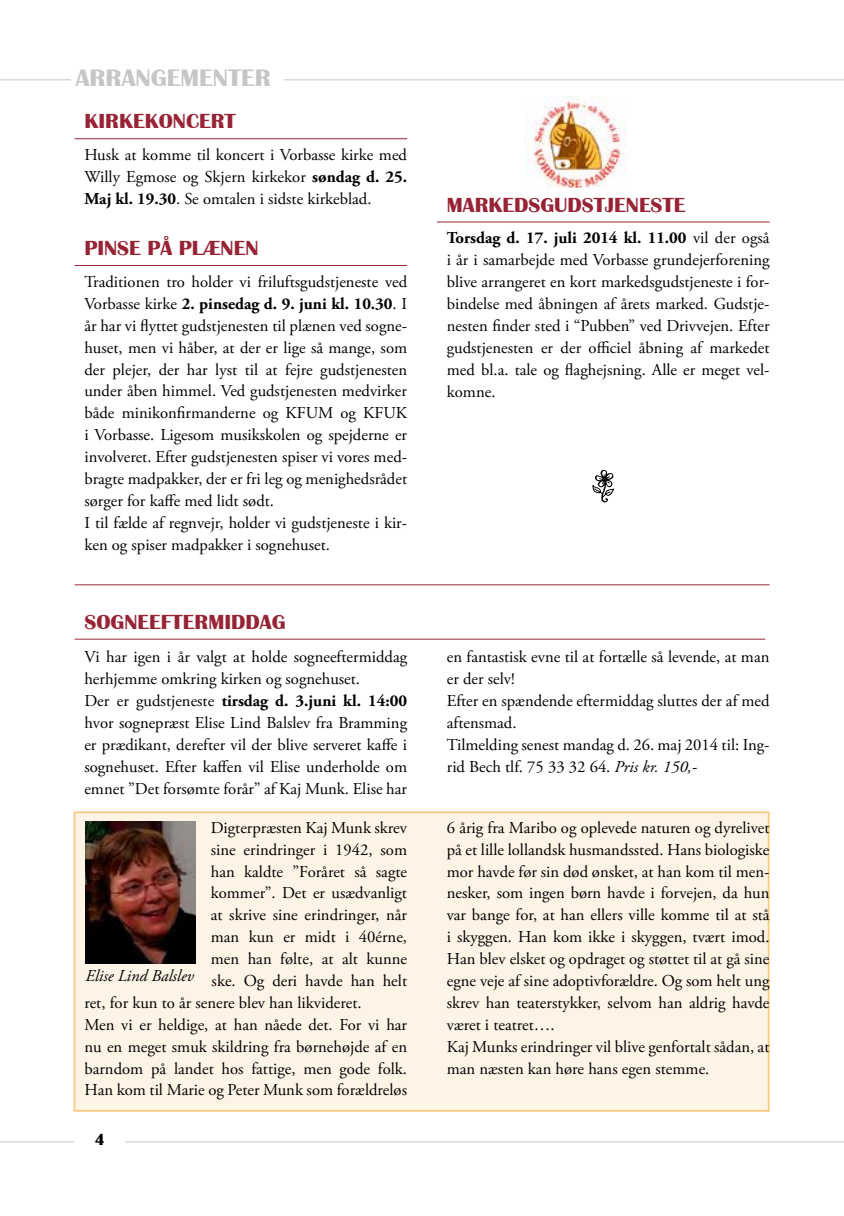
<style>
.page{position:relative;width:844px;height:1216px;background:#fff}
.page>*{position:absolute;margin:0;border:0;box-sizing:border-box;transform-origin:0 0}
.t1{font:73.5px "Liam";color:#000}
.t2{font:700 24.5px "Britannic";color:#c5c6c6;scale:1.04 1}
.t3{font:700 21px "Britannic";color:#972335;scale:1.04 1}
.t4{font:16.62px/21.9px "Adobe Garamond Pro";color:#000}
.t5{font:italic 16.62px "Adobe Garamond Pro";color:#000}
.t6{font:700 16.62px "Britannic";color:#000}
.s1{font-weight:700}
.s2{font-style:italic}
</style>
<div class="page">
<hr style="left:0;top:79px;width:843px;height:1px;background:#c5c6c6">
<hr style="left:0;top:1141px;width:843px;height:1px;background:#c5c6c6">
<div style="left:74px;top:1134px;width:51px;height:47px;background:#fff"></div>
<div style="left:74px;top:811px;width:695px;height:300px;background:#fef4e6;border:2px solid #fbc882"></div>
<div style="left:71px;top:69px;width:213px;height:25px;background:#fff"></div>
<img style="left:85px;top:821px;width:111px;height:142px">
<hr style="left:74px;top:138px;width:333px;height:1px;background:#972335">
<hr style="left:74px;top:638px;width:691px;height:1px;background:#972335">
<hr style="left:74px;top:265px;width:333px;height:1px;background:#972335">
<hr style="left:437px;top:221px;width:332px;height:1px;background:#972335">
<img style="left:524px;top:97px;width:102px;height:90px">
<hr style="left:74px;top:584px;width:695px;height:1px;background:#972335">
<h2 class="t2" style="left:76px;top:64px;width:189px">ARRANGEMENTER</h2>
<p class="t3" style="left:84px;top:109px;width:123px">KIRKEKONCERT</p>
<p class="t4" style="left:84px;top:144px;width:324px;text-align:justify">Husk at komme til koncert i Vorbasse kirke med Willy Egmose og Skjern kirkekor <span class="s1">søndag d. 25.<br>Maj kl. 19.30</span>. Se omtalen i sidste kirkeblad.</p>
<p class="t3" style="left:84px;top:236px;width:117px">PINSE PÅ PLÆNEN</p>
<p class="t4" style="left:84px;top:271px;width:324px">Traditionen tro holder vi friluftsgudstjeneste ved Vorbasse kirke <span class="s1">2. pinsedag d. 9. juni kl. 10.30</span>. I år har vi flyttet gudstjenesten til plænen ved sogne&shy;huset, men vi håber, at der er lige så mange, som der plejer, der har lyst til at fejre gudstjenesten under åben himmel. Ved gudstjenesten medvirker både minikonfirmanderne og KFUM og KFUK i Vorbasse. Ligesom musikskolen og spejderne er involveret. Efter gudstjenesten spiser vi vores med&shy;bragte madpakker, der er fri leg og menighedsrådet sørger for kaffe med lidt sødt.<br>I til fælde af regnvejr, holder vi gudstjeneste i kir&shy;ken og spiser madpakker i sognehuset.</p>
<p class="t3" style="left:446px;top:193px;width:220px">MARKEDSGUDSTJENESTE</p>
<p class="t4" style="left:446px;top:228px;width:324px;text-align:justify"><span class="s1">Torsdag d. 17. juli 2014 kl. 11.00</span> vil der også i år i samarbejde med Vorbasse grundejerforening blive arrangeret en kort markedsgudstjeneste i for&shy;bindelse med åbningen af årets marked. Gudstje&shy;nesten finder sted i “Pubben” ved Drivvejen. Efter gudstjenesten er der officiel åbning af markedet med bl.a. tale og flaghejsning. Alle er meget vel&shy;komne.</p>
<h1 class="t1" style="left:591px;top:443px;width:25px">g</h1>
<p class="t3" style="left:84px;top:610px;width:39px">SOGNEE</p>
<p class="t3" style="left:161px;top:610px;width:24px">FTERMIDD</p>
<p class="t3" style="left:260px;top:610px;width:25px">AG</p>
<p class="t4" style="left:84px;top:646px;width:324px">Vi har igen i år valgt at holde sogneeftermiddag herhjemme omkring kirken og sognehuset.<br>Der er gudstjeneste <span class="s1">tirsdag d. 3.juni kl. 14:00 </span>hvor sognepræst Elise Lind Balslev fra Bramming er prædikant, derefter vil der blive serveret kaffe i sognehuset. Efter kaffen vil Elise underholde om emnet ”Det forsømte forår” af Kaj Munk. Elise har</p>
<p class="t4" style="left:446px;top:646px;width:324px">en fantastisk evne til at fortælle så levende, at man er der selv!<br>Efter en spændende eftermiddag sluttes der af med aftensmad.<br>Tilmelding senest mandag d. 26. maj 2014 til: Ing&shy;rid Bech tlf. 75 33 32 64. <span class="s2">Pris kr. 150,-</span></p>
<p class="t4" style="left:211px;top:817px;width:198px">Digterpræsten Kaj Munk skrev</p>
<p class="t4" style="left:211px;top:839px;width:198px">sine erindringer i 1942, som</p>
<p class="t4" style="left:211px;top:860px;width:198px">han kaldte ”Foråret så sagte</p>
<p class="t4" style="left:211px;top:882px;width:198px">kommer”. Det er usædvanligt</p>
<p class="t4" style="left:211px;top:904px;width:198px">at skrive sine erindringer, når</p>
<p class="t4" style="left:211px;top:926px;width:198px">man kun er midt i 40érne,</p>
<p class="t4" style="left:211px;top:948px;width:198px">men han følte, at alt kunne</p>
<p class="t4" style="left:211px;top:970px;width:197px">ske. Og deri havde han helt</p>
<p class="t4" style="left:84px;top:992px;width:279px">ret, for kun to år senere blev han likvideret.</p>
<p class="t4" style="left:84px;top:1014px;width:324px">Men vi er heldige, at han nåede det. For vi har</p>
<p class="t4" style="left:84px;top:1035px;width:324px">nu en meget smuk skildring fra børnehøjde af en</p>
<p class="t4" style="left:84px;top:1057px;width:324px">barndom på landet hos fattige, men gode folk.</p>
<p class="t4" style="left:84px;top:1079px;width:324px">Han kom til Marie og Peter Munk som forældreløs</p>
<p class="t5" style="left:85px;top:965px;width:110px">Elise Lind Balslev</p>
<p class="t6" style="left:95px;top:1130px;width:12px">4</p>
<p class="t4" style="left:446px;top:817px;width:324px">6 årig fra Maribo og oplevede naturen og dyrelivet på et lille lollandsk husmandssted. Hans biologiske mor havde før sin død ønsket, at han kom til men&shy;nesker, som ingen børn havde i forvejen, da hun var bange for, at han ellers ville komme til at stå i skyggen. Han kom ikke i skyggen, tvært imod.<br>Han blev elsket og opdraget og støttet til at gå sine egne veje af sine adoptivforældre. Og som helt ung skrev han teaterstykker, selvom han aldrig havde været i teatret….<br>Kaj Munks erindringer vil blive genfortalt sådan, at man næsten kan høre hans egen stemme.</p>
</div>
